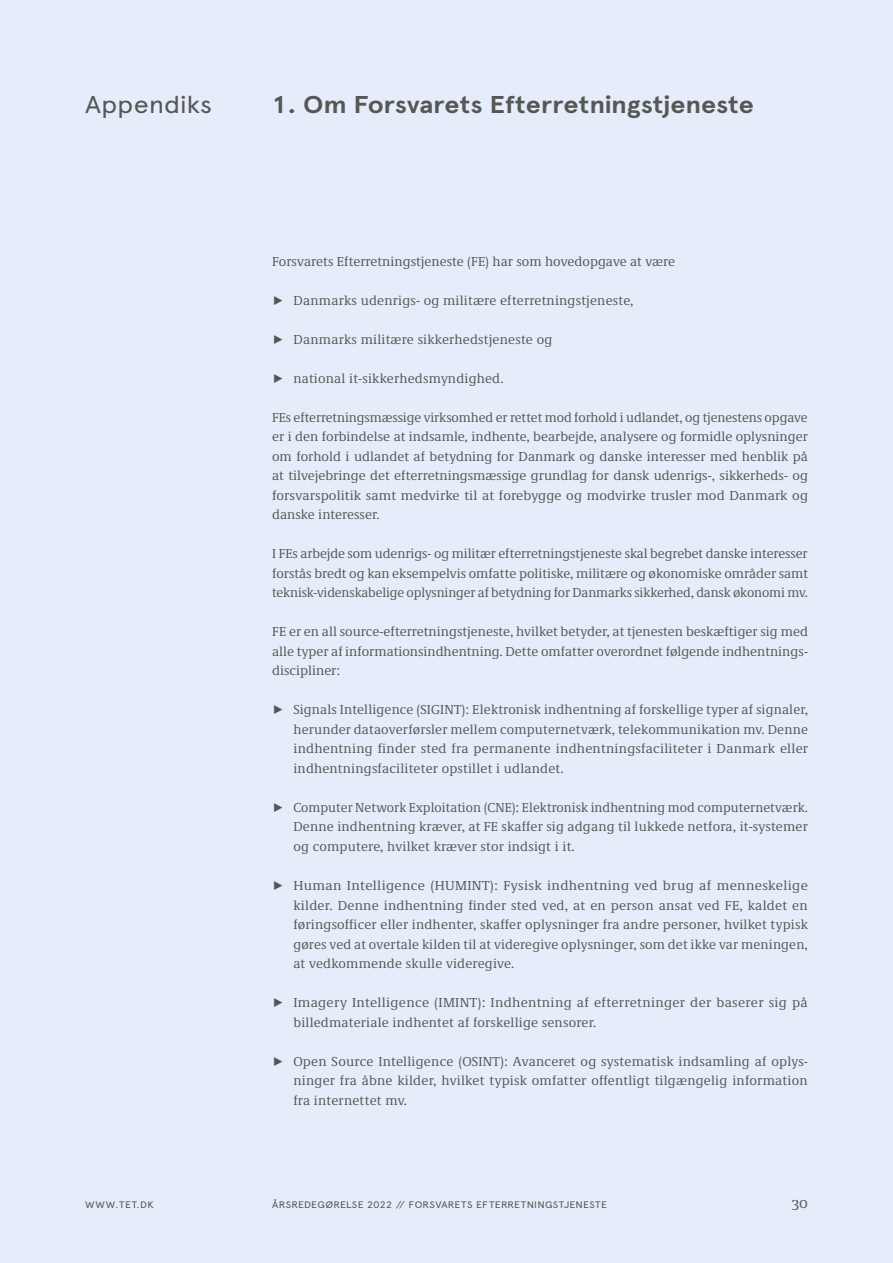
<style>
.page{position:relative;width:893px;height:1263px;background:#e4edf9}
.page>*{position:absolute;margin:0;border:0;box-sizing:border-box;transform-origin:0 0}
.t1{font:24.3px "Apercu Bold 2";letter-spacing:-.005em;color:#565655;scale:1.11 1}
.t2{font:24.3px "Apercu 2";letter-spacing:-.005em;color:#565655;scale:1.11 1}
.t3{font:15px "Demos Next Pro";color:#565655}
.t4{font:13.5px/19.5px "Demos Next Pro";letter-spacing:.015em;color:#565655;text-align:justify}
.t5{font:9.45px "Apercu 8";letter-spacing:.025em;color:#565655;scale:1.11 1}
</style>
<div class="page">
<h1 class="t2" style="left:85px;top:90px;width:116px">Appendiks</h1>
<h1 class="t1" style="left:272px;top:90px;width:435px">1. Om Forsvarets Efterretningstjeneste</h1>
<p class="t4" style="left:272px;top:251px;width:405px">Forsvarets Efterretningstjeneste (FE) har som hovedopgave at være</p>
<p class="t4" style="left:293px;top:290px;width:342px">Danmarks udenrigs- og militære efterretningstjeneste,</p>
<p class="t4" style="left:293px;top:329px;width:260px">Danmarks militære sikkerhedstjeneste og</p>
<p class="t4" style="left:293px;top:368px;width:212px">national it-sikkerhedsmyndighed.</p>
<p class="t4" style="left:272px;top:407px;width:537px">FEs efterretningsmæssige virksomhed er rettet mod forhold i udlandet, og tjenestens opgave er i den forbindelse at indsamle, indhente, bearbejde, analysere og formidle oplysninger om forhold i udlandet af betydning for Danmark og danske interesser med henblik på at tilvejebringe det efterretningsmæssige grundlag for dansk udenrigs-, sikkerheds- og forsvarspolitik samt medvirke til at forebygge og modvirke trusler mod Danmark og danske interesser.</p>
<p class="t4" style="left:272px;top:543px;width:538px">I FEs arbejde som udenrigs- og militær efterretningstjeneste skal begrebet danske interesser forstås bredt og kan eksempelvis omfatte politiske, militære og økonomiske områder samt teknisk-videnskabelige oplysninger af betydning for Danmarks sikkerhed, dansk økonomi mv.</p>
<p class="t4" style="left:272px;top:621px;width:537px">FE er en all source-efterretningstjeneste, hvilket betyder, at tjenesten beskæftiger sig med alle typer af informationsindhentning. Dette omfatter overordnet følgende indhentnings&shy;discipliner:</p>
<p class="t4" style="left:293px;top:699px;width:516px">Signals Intelligence (SIGINT): Elektronisk indhentning af forskellige typer af signaler, herunder dataoverførsler mellem computernetværk, telekommunikation mv. Denne indhentning finder sted fra permanente indhentningsfaciliteter i Danmark eller indhentningsfaciliteter opstillet i udlandet.</p>
<p class="t4" style="left:293px;top:797px;width:516px">Computer Network Exploitation (CNE): Elektronisk indhentning mod computernetværk.<br>Denne indhentning kræver, at FE skaffer sig adgang til lukkede netfora, it-systemer og computere, hvilket kræver stor indsigt i it.</p>
<p class="t4" style="left:293px;top:875px;width:516px">Human Intelligence (HUMINT): Fysisk indhentning ved brug af menneskelige kilder. Denne indhentning finder sted ved, at en person ansat ved FE, kaldet en føringsofficer eller indhenter, skaffer oplysninger fra andre personer, hvilket typisk gøres ved at overtale kilden til at videregive oplysninger, som det ikke var meningen, at vedkommende skulle videregive.</p>
<p class="t4" style="left:293px;top:992px;width:516px">Imagery Intelligence (IMINT): Indhentning af efterretninger der baserer sig på billedmateriale indhentet af forskellige sensorer.</p>
<p class="t4" style="left:293px;top:1050px;width:516px">Open Source Intelligence (OSINT): Avanceret og systematisk indsamling af oplys&shy;ninger fra åbne kilder, hvilket typisk omfatter offentligt tilgængelig information fra internettet mv.</p>
<p class="t5" style="left:85px;top:1199px;width:63px">WWW.TET.DK</p>
<p class="t5" style="left:272px;top:1199px;width:303px">ÅRSREDEGØRELSE 2022 // FORSVARETS EFTERRETNINGSTJENESTE</p>
<p class="t3" style="left:792px;top:1192px;width:18px">30</p>
</div>
